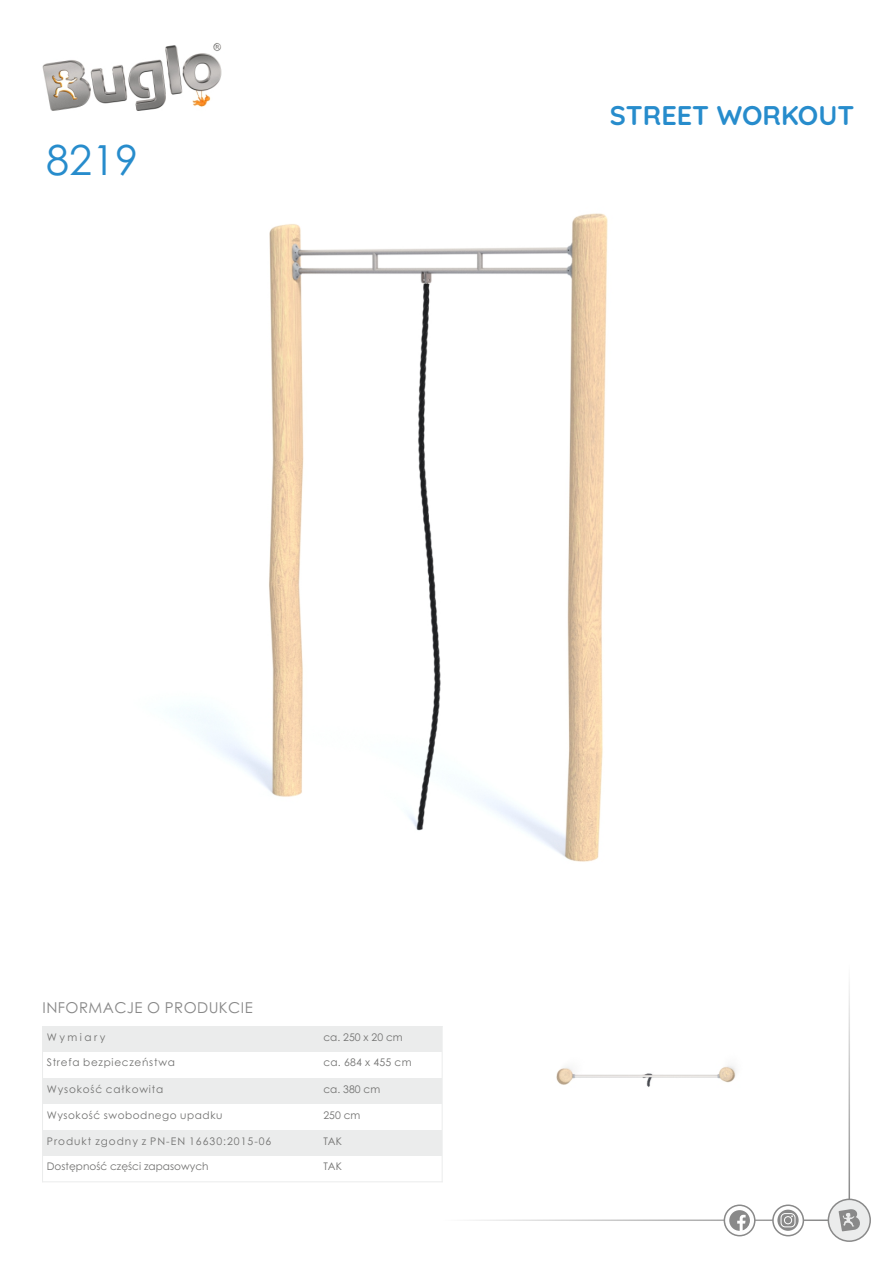
<style>
.page{position:relative;width:893px;height:1263px;background:#fff}
.page>*{position:absolute;margin:0;border:0;box-sizing:border-box;transform-origin:0 0}
.t1{font:41.4px "Century Gothic";color:#278ccc}
.t2{font:700 27px "Quicksand";color:#278ccc}
.t3{font:15px "Century Gothic";letter-spacing:.03em;color:#898989}
.t4{font:10.5px "Century Gothic";letter-spacing:.055em;color:#727271}
.t5{font:10.5px "Century Gothic";letter-spacing:.095em;color:#727271}
.t6{font:10.5px "Century Gothic";color:#727271}
.t7{font:10.5px "Century Gothic";letter-spacing:.08em;color:#727271}
.t8{font:10.5px "Century Gothic";letter-spacing:.025em;color:#727271}
.t9{font:10.5px "Century Gothic";letter-spacing:.235em;color:#727271}
</style>
<div class="page">
<hr style="left:443px;top:1219px;width:386px;height:2px;background:#898989">
<img style="left:42px;top:43px;width:180px;height:68px">
<div style="left:828px;top:1198px;width:43px;height:44px;background:#ebecec;border:2px solid #898989;border-radius:50%"></div>
<svg style="left:839px;top:1209px;width:21px;height:22px"></svg>
<svg style="left:724px;top:1204px;width:31px;height:32px"></svg>
<svg style="left:729px;top:1210px;width:21px;height:21px"></svg>
<svg style="left:772px;top:1204px;width:32px;height:32px"></svg>
<hr style="left:848px;top:963px;width:2px;height:236px;background:#898989">
<div style="left:43px;top:1026px;width:276px;height:26px;background:#ebecec"></div>
<div style="left:319px;top:1026px;width:123px;height:26px;background:#ebecec"></div>
<div style="left:43px;top:1078px;width:276px;height:26px;background:#ebecec"></div>
<div style="left:319px;top:1078px;width:123px;height:26px;background:#ebecec"></div>
<div style="left:43px;top:1130px;width:276px;height:26px;background:#ebecec"></div>
<div style="left:319px;top:1130px;width:123px;height:26px;background:#ebecec"></div>
<hr style="left:42px;top:1026px;width:1px;height:156px;background:#ebecec">
<hr style="left:442px;top:1026px;width:1px;height:156px;background:#ebecec">
<hr style="left:42px;top:1181px;width:401px;height:1px;background:#ebecec">
<svg style="left:777px;top:1209px;width:22px;height:22px"></svg>
<svg style="left:780px;top:1213px;width:15px;height:14px"></svg>
<img style="left:178px;top:213px;width:430px;height:649px">
<img style="left:556px;top:1065px;width:180px;height:22px">
<h1 class="t1" style="left:46px;top:144px;width:93px">8219</h1>
<h2 class="t2" style="left:610px;top:98px;width:246px">STREET WORKOUT</h2>
<h3 class="t3" style="left:43px;top:1001px;width:212px">INFORMACJE O PRODUKCIE</h3>
<p class="t9" style="left:47px;top:1033px;width:60px">Wymiary</p>
<p class="t4" style="left:323px;top:1033px;width:81px">ca. 250 x 20 cm</p>
<p class="t4" style="left:47px;top:1058px;width:130px">Strefa bezpieczeństwa</p>
<p class="t8" style="left:323px;top:1058px;width:90px">ca. 684 x 455 cm</p>
<p class="t7" style="left:47px;top:1085px;width:118px">Wysokość całkowita</p>
<p class="t4" style="left:323px;top:1085px;width:58px">ca. 380 cm</p>
<p class="t4" style="left:47px;top:1111px;width:177px">Wysokość swobodnego upadku</p>
<p class="t4" style="left:323px;top:1111px;width:39px">250 cm</p>
<p class="t5" style="left:47px;top:1137px;width:226px">Produkt zgodny z PN-EN 16630:2015-06</p>
<p class="t4" style="left:323px;top:1137px;width:20px">TAK</p>
<p class="t6" style="left:47px;top:1162px;width:163px">Dostępność części zapasowych</p>
<p class="t4" style="left:323px;top:1162px;width:20px">TAK</p>
</div>
